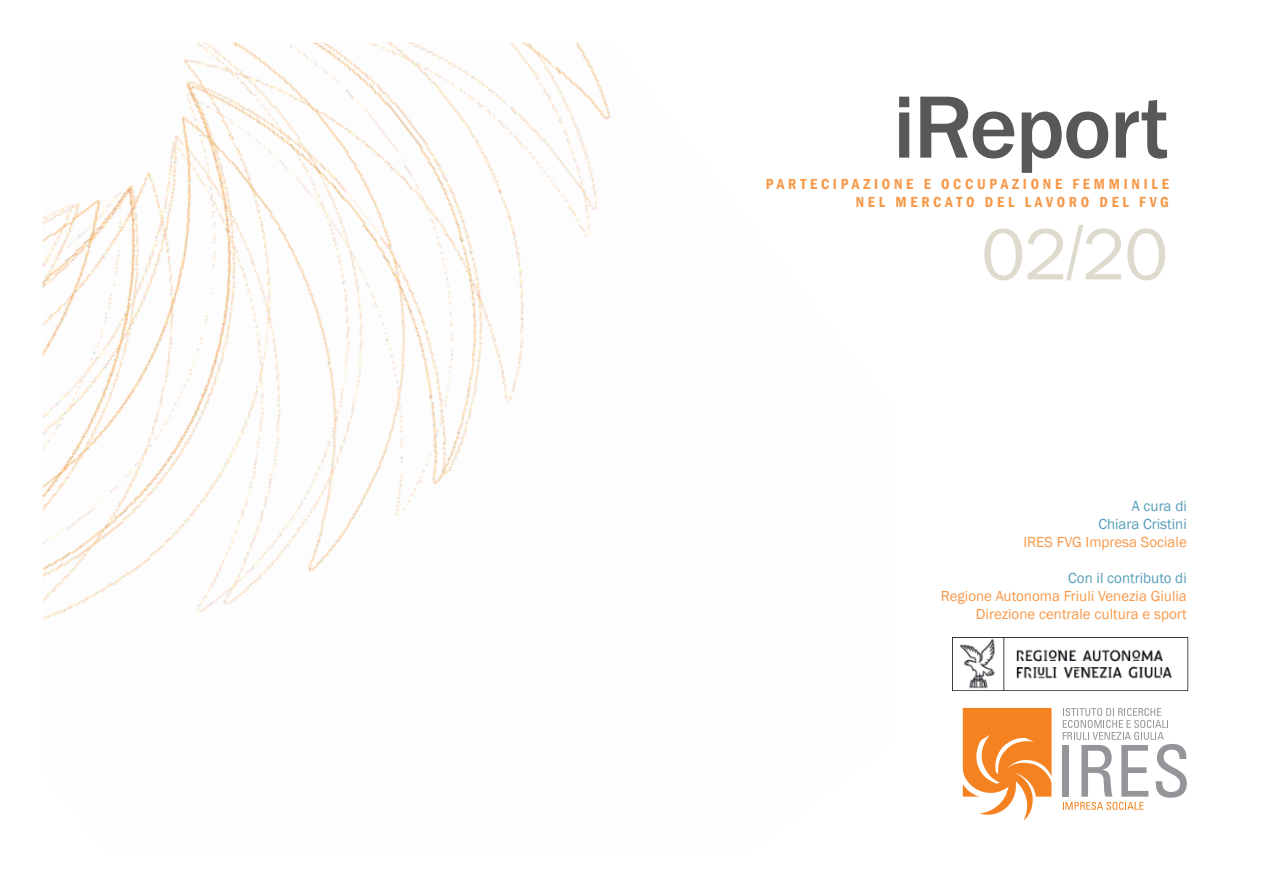
<style>
.page{position:relative;width:1263px;height:893px;background:#fff}
.page>*{position:absolute;margin:0;border:0;box-sizing:border-box;transform-origin:0 0}
.t1{font:500 91.5px "Franklin Gothic";letter-spacing:-.02em;color:#57585a}
.t2{font:75px "Franklin Gothic";color:#dedace}
.t3{font:15px/18px "Franklin Gothic";color:#f79848;text-align:right}
.t4{font:600 condensed 15px/18px "Franklin Gothic";letter-spacing:.25em;color:#f79848;text-align:right}
.t5{font:15px/18px "Franklin Gothic";color:#559db9;text-align:right}
.s1{font-family:"Arial Narrow"}
</style>
<div class="page">
<svg style="left:963px;top:708px;width:88px;height:113px"></svg>
<svg style="left:1062px;top:708px;width:125px;height:102px"></svg>
<img style="left:952px;top:638px;width:236px;height:53px">
<img style="left:183px;top:43px;width:419px;height:47px">
<img style="left:126px;top:90px;width:485px;height:148px">
<img style="left:43px;top:189px;width:507px;height:213px">
<img style="left:43px;top:287px;width:431px;height:229px">
<img style="left:43px;top:386px;width:356px;height:175px">
<img style="left:43px;top:485px;width:280px;height:105px">
<img style="left:43px;top:583px;width:205px;height:37px">
<h1 class="t1" style="left:893px;top:71px;width:278px">iReport</h1>
<p class="t4" style="left:766px;top:175px;width:405px">PARTECIPAZIONE E OCCUPAZIONE FEMMINILE<br>NEL MERCATO DEL LAVORO DEL FVG</p>
<h2 class="t2" style="left:981px;top:208px;width:188px">02<span class="s1">/</span>20</h2>
<p class="t5" style="left:1098px;top:497px;width:90px">A cura di<br>Chiara Cristini</p>
<p class="t3" style="left:1023px;top:533px;width:165px">IRES FVG Impresa Sociale</p>
<p class="t5" style="left:1068px;top:569px;width:120px">Con il contributo di</p>
<p class="t3" style="left:941px;top:587px;width:248px">Regione Autonoma Friuli Venezia Giulia<br>Direzione centrale cultura e sport</p>
</div>
